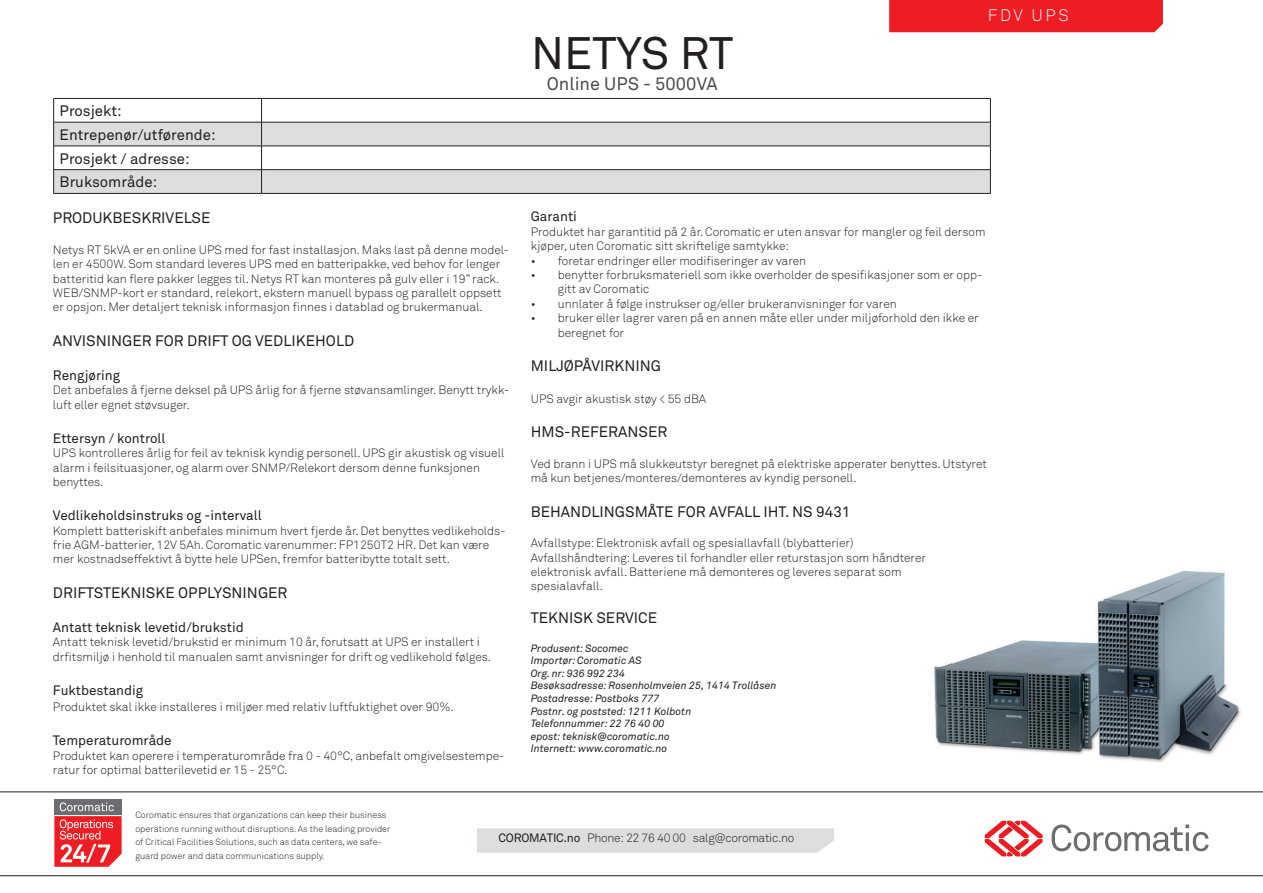
<style>
.page{position:relative;width:1263px;height:893px;background:#fff}
.page>*{position:absolute;margin:0;border:0;box-sizing:border-box;transform-origin:0 0}
.t1{font:45px "Akkurat Std";color:#231f20}
.t2{font:18px "Akkurat Std";color:#4b4c4d}
.t3{font:300 16.5px "Akkurat Std";letter-spacing:.16em;color:#fff}
.t4{font:15px/23.7px "Akkurat Std";color:#231f20}
.t5{font:13.5px "Akkurat Std";color:#231f20}
.t6{font:300 12px/14.4px "Akkurat Std";color:#231f20}
.t7{font:300 12px "Akkurat Std";letter-spacing:-.02em;color:#231f20}
.t8{font:italic 10.5px/12.6px "Akkurat Std";color:#231f20}
.t9{font:300 9px/13.5px "Akkurat Std";color:#231f20}
.s1{font-weight:400}
</style>
<div class="page">
<img style="left:934px;top:570px;width:307px;height:193px">
<svg style="left:54px;top:123px;width:936px;height:70px;fill:#dcdddf"></svg>
<hr style="left:262px;top:98px;width:728px;height:1px;background:#231f20">
<hr style="left:262px;top:122px;width:728px;height:1px;background:#231f20">
<hr style="left:262px;top:146px;width:728px;height:1px;background:#231f20">
<hr style="left:262px;top:169px;width:728px;height:1px;background:#231f20">
<svg style="left:990px;top:99px;width:1px;height:94px"></svg>
<hr style="left:262px;top:193px;width:728px;height:1px;background:#231f20">
<hr style="left:53px;top:98px;width:209px;height:1px;background:#231f20">
<hr style="left:53px;top:122px;width:209px;height:1px;background:#231f20">
<hr style="left:53px;top:146px;width:209px;height:1px;background:#231f20">
<hr style="left:53px;top:169px;width:209px;height:1px;background:#231f20">
<svg style="left:53px;top:99px;width:1px;height:94px"></svg>
<svg style="left:261px;top:99px;width:1px;height:94px"></svg>
<hr style="left:53px;top:193px;width:209px;height:1px;background:#231f20">
<div style="left:889px;top:0;width:274px;height:32px;background:#ee1d23"></div>
<svg style="left:1051px;top:824px;width:157px;height:27px"></svg>
<svg style="left:985px;top:821px;width:57px;height:35px"></svg>
<svg style="left:477px;top:828px;width:357px;height:25px;background:#dddee0"></svg>
<hr style="left:0;top:792px;width:1263px;height:1px;background:#231f20">
<hr style="left:0;top:875px;width:1263px;height:1px;background:#231f20">
<svg style="left:54px;top:799px;width:68px;height:68px;background:#d65c60"></svg>
<p class="t4" style="left:60px;top:99px;width:158px">Prosjekt:<br>Entrepenør/utførende:<br>Prosjekt / adresse:<br>Bruksområde:</p>
<p class="t4" style="left:53px;top:206px;width:159px">PRODUKBESKRIVELSE</p>
<p class="t6" style="left:53px;top:242px;width:458px">Netys RT 5kVA er en online UPS med for fast installasjon. Maks last på denne model&shy;len er 4500W. Som standard leveres UPS med en batteripakke, ved behov for lenger batteritid kan flere pakker legges til. Netys RT kan monteres på gulv eller i 19” rack.<br>WEB/SNMP-kort er standard, relekort, ekstern manuell bypass og parallelt oppsett er opsjon. Mer detaljert teknisk informasjon finnes i datablad og brukermanual.</p>
<p class="t4" style="left:53px;top:329px;width:303px">ANVISNINGER FOR DRIFT OG VEDLIKEHOLD</p>
<p class="t5" style="left:53px;top:367px;width:69px">Rengjøring</p>
<p class="t6" style="left:53px;top:383px;width:458px">Det anbefales å fjerne deksel på UPS årlig for å fjerne støvansamlinger. Benytt trykk&shy;luft eller egnet støvsuger.</p>
<p class="t5" style="left:53px;top:430px;width:114px">Ettersyn / kontroll</p>
<p class="t6" style="left:53px;top:446px;width:453px">UPS kontrolleres årlig for feil av teknisk kyndig personell. UPS gir akustisk og visuell alarm i feilsituasjoner, og alarm over SNMP/Relekort dersom denne funksjonen benyttes.</p>
<p class="t5" style="left:53px;top:508px;width:210px">Vedlikeholdsinstruks og -intervall</p>
<p class="t6" style="left:53px;top:523px;width:454px">Komplett batteriskift anbefales minimum hvert fjerde år. Det benyttes vedlikeholds&shy;frie AGM-batterier, 12V 5Ah. Coromatic varenummer: FP1250T2 HR. Det kan være mer kostnadseffektivt å bytte hele UPSen, fremfor batteribytte totalt sett.</p>
<p class="t4" style="left:53px;top:581px;width:236px">DRIFTSTEKNISKE OPPLYSNINGER</p>
<p class="t5" style="left:53px;top:619px;width:192px">Antatt teknisk levetid/brukstid</p>
<p class="t6" style="left:53px;top:635px;width:440px">Antatt teknisk levetid/brukstid er minimum 10 år, forutsatt at UPS er installert i drfitsmiljø i henhold til manualen samt anvisninger for drift og vedlikehold følges.</p>
<p class="t5" style="left:53px;top:682px;width:92px">Fuktbestandig</p>
<p class="t6" style="left:53px;top:700px;width:402px">Produktet skal ikke installeres i miljøer med relativ luftfuktighet over 90%.</p>
<p class="t5" style="left:53px;top:733px;width:120px">Temperaturområde</p>
<p class="t6" style="left:53px;top:748px;width:453px">Produktet kan operere i temperaturområde fra 0 - 40°C, anbefalt omgivelsestempe&shy;ratur for optimal batterilevetid er 15 - 25°C.</p>
<h1 class="t1" style="left:531px;top:27px;width:204px">NETYS RT</h1>
<h2 class="t2" style="left:547px;top:73px;width:172px">Online UPS - 5000VA</h2>
<h3 class="t3" style="left:988px;top:5px;width:82px">FDV UPS</h3>
<p class="t5" style="left:531px;top:209px;width:48px">Garanti</p>
<p class="t6" style="left:531px;top:224px;width:456px">Produktet har garantitid på 2 år. Coromatic er uten ansvar for mangler og feil dersom kjøper, uten Coromatic sitt skriftelige samtykke:</p>
<p class="t6" style="left:531px;top:253px;width:277px">• foretar endringer eller modifiseringer av varen</p>
<p class="t6" style="left:558px;top:268px;width:426px;text-indent:-27px">• benytter forbruksmateriell som ikke overholder de spesifikasjoner som er opp&shy;gitt av Coromatic</p>
<p class="t6" style="left:531px;top:296px;width:368px">• unnlater å følge instrukser og/eller brukeranvisninger for varen</p>
<p class="t6" style="left:558px;top:311px;width:422px;text-indent:-27px">• bruker eller lagrer varen på en annen måte eller under miljøforhold den ikke er beregnet for</p>
<p class="t4" style="left:531px;top:354px;width:132px">MILJØPÅVIRKNING</p>
<p class="t6" style="left:531px;top:392px;width:177px">UPS avgir akustisk støy &lt; 55 dBA</p>
<p class="t4" style="left:531px;top:420px;width:138px">HMS-REFERANSER</p>
<p class="t6" style="left:531px;top:457px;width:458px">Ved brann i UPS må slukkeutstyr beregnet på elektriske apperater benyttes. Utstyret må kun betjenes/monteres/demonteres av kyndig personell.</p>
<p class="t4" style="left:531px;top:500px;width:321px">BEHANDLINGSMÅTE FOR AVFALL IHT. NS 9431</p>
<p class="t6" style="left:531px;top:536px;width:397px">Avfallstype: Elektronisk avfall og spesiallavfall (blybatterier)<br>Avfallshåndtering: Leveres til forhandler eller returstasjon som håndterer elektronisk avfall. Batteriene må demonteres og leveres separat som spesialavfall.</p>
<p class="t4" style="left:531px;top:606px;width:128px">TEKNISK SERVICE</p>
<p class="t8" style="left:531px;top:642px;width:247px">Produsent: Socomec<br>Importør: Coromatic AS<br>Org. nr: 936 992 234<br>Besøksadresse: Rosenholmveien 25, 1414 Trollåsen<br>Postadresse: Postboks 777<br>Postnr. og poststed: 1211 Kolbotn<br>Telefonnummer: 22 76 40 00<br>epost: teknisk@coromatic.no<br>Internett: www.coromatic.no</p>
<p class="t9" style="left:135px;top:808px;width:257px">Coromatic ensures that organizations can keep their business operations running without disruptions. As the leading provider of Critical Facilities Solutions, such as data centers, we safe&shy;guard power and data communications supply.</p>
<p class="t7" style="left:499px;top:831px;width:297px"><span class="s1">COROMATIC.no</span> Phone: 22 76 40 00 salg@coromatic.no</p>
</div>
